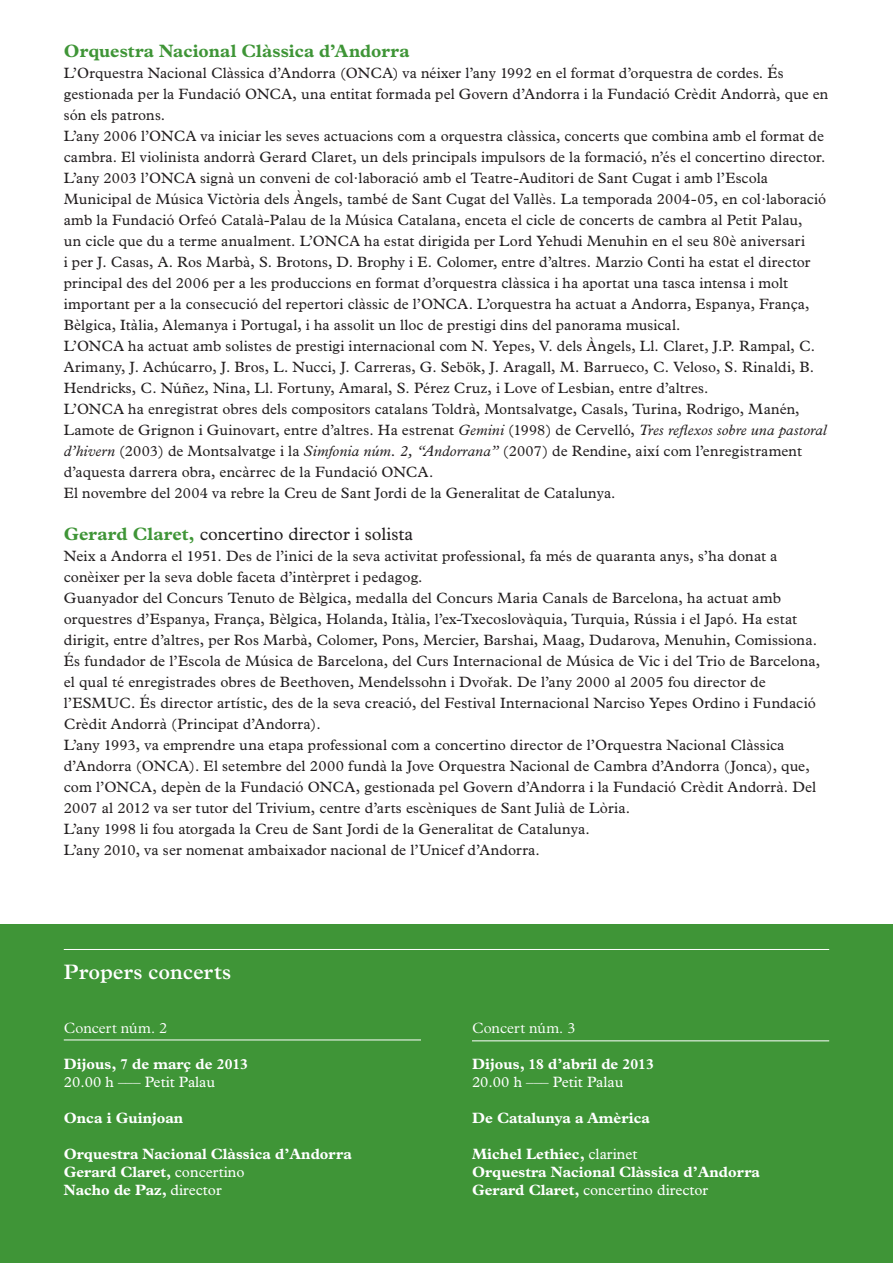
<style>
.page{position:relative;width:893px;height:1263px;background:#fff}
.page>*{position:absolute;margin:0;border:0;box-sizing:border-box;transform-origin:0 0}
.t1{font:600 21px "Plantin";letter-spacing:.005em;color:#fff}
.Texto_bios{font:18px "Plantin";color:#231f20}
.Texto_bios-2{font:700 18px "Plantin";letter-spacing:.005em;color:#3f9537}
.Texto_bios-3{font:15px/21px "Plantin";letter-spacing:.01em;color:#231f20}
.t2{font:700 15px "Plantin";color:#fff}
.t3{font:15px "Plantin";color:#fff}
.t4{font:300 15px "Plantin";letter-spacing:.005em;color:#fff}
.s1{font-style:italic}
.s2{font-weight:700;color:#3f9537}
.s3{font-family:"Times"}
.s4{font-weight:400}
.s5{font-weight:700}
</style>
<div class="page">
<div style="left:0;top:925px;width:893px;height:338px;background:#3f9537"></div>
<hr style="left:64px;top:1039px;width:357px;height:1px;background:#fff">
<hr style="left:472px;top:1040px;width:357px;height:1px;background:#fff">
<hr style="left:64px;top:949px;width:765px;height:1px;background:#fff">
<p class="Texto_bios-2" style="left:64px;top:40px;width:347px">Orquestra Nacional Clàssica d’Andorra</p>
<p class="Texto_bios-3" style="left:64px;top:62px;width:766px">L’Orquestra Nacional Clàssica d’Andorra (ONCA) va néixer l’any 1992 en el format d’orquestra de cordes. És gestionada per la Fundació ONCA, una entitat formada pel Govern d’Andorra i la Fundació Crèdit Andorrà, que en són els patrons.</p>
<p class="Texto_bios-3" style="left:64px;top:125px;width:763px">L’any 2006 l’ONCA va iniciar les seves actuacions com a orquestra clàssica, concerts que combina amb el format de cambra. El violinista andorrà Gerard Claret, un dels principals impulsors de la formació, n’és el concertino director.</p>
<p class="Texto_bios-3" style="left:64px;top:167px;width:764px">L’any 2003 l’ONCA signà un conveni de col·laboració amb el Teatre-Auditori de Sant Cugat i amb l’Escola Municipal de Música Victòria dels Àngels, també de Sant Cugat del Vallès. La temporada 2004-05, en col·laboració amb la Fundació Orfeó Català-Palau de la Música Catalana, enceta el cicle de concerts de cambra al Petit Palau,<br>un cicle que du a terme anualment. L’ONCA ha estat dirigida per Lord Yehudi Menuhin en el seu 80è aniversari<br>i per J. Casas, A. Ros Marbà, S. Brotons, D. Brophy i E. Colomer, entre d’altres. Marzio Conti ha estat el director principal des del 2006 per a les produccions en format d’orquestra clàssica i ha aportat una tasca intensa i molt important per a la consecució del repertori clàssic de l’ONCA. L’orquestra ha actuat a Andorra, Espanya, França, Bèlgica, Itàlia, Alemanya i Portugal, i ha assolit un lloc de prestigi dins del panorama musical.</p>
<p class="Texto_bios-3" style="left:64px;top:335px;width:753px;text-align:justify">L’ONCA ha actuat amb solistes de prestigi internacional com N. Yepes, V. dels Àngels, Ll. Claret, J.P. Rampal, C.<br>Arimany, J. Achúcarro, J. Bros, L. Nucci, J. Carreras, G. Sebök, J. Aragall, M. Barrueco, C. Veloso, S. Rinaldi, B.<br>Hendricks, C. Núñez, Nina, Ll. Fortuny, Amaral, S. Pérez Cruz, i Love of Lesbian, entre d’altres.</p>
<p class="Texto_bios-3" style="left:64px;top:398px;width:764px">L’ONCA ha enregistrat obres dels compositors catalans Toldrà, Montsalvatge, Casals, Turina, Rodrigo, Manén, Lamote de Grignon i Guinovart, entre d’altres. Ha estrenat <span class="s1">Gemini</span> (1998) de Cervelló, <span class="s1">Tres reflexos sobre una pastoral d’hivern</span> (2003) de Montsalvatge i la <span class="s1">Simfonia núm. 2, “Andorrana”</span> (2007) de Rendine, així com l’enregistrament d’aquesta darrera obra, encàrrec de la Fundació ONCA.</p>
<p class="Texto_bios-3" style="left:64px;top:482px;width:553px">El novembre del 2004 va rebre la Creu de Sant Jordi de la Generalitat de Catalunya.</p>
<p class="Texto_bios" style="left:64px;top:523px;width:351px"><span class="s2">Gerard Claret,</span> concertino director i solista</p>
<p class="Texto_bios-3" style="left:64px;top:545px;width:715px">Neix a Andorra el 1951. Des de l’inici de la seva activitat professional, fa més de quaranta anys, s’ha donat a conèixer per la seva doble faceta d’intèrpret i pedagog.</p>
<p class="Texto_bios-3" style="left:64px;top:587px;width:758px">Guanyador del Concurs Tenuto de Bèlgica, medalla del Concurs Maria Canals de Barcelona, ha actuat amb orquestres d’Espanya, França, Bèlgica, Holanda, Itàlia, l’ex-Txecoslovàquia, Turquia, Rússia i el Japó. Ha estat dirigit, entre d’altres, per Ros Marbà, Colomer, Pons, Mercier, Barshai, Maag, Dudarova, Menuhin, Comissiona.<br>És fundador de l’Escola de Música de Barcelona, del Curs Internacional de Música de Vic i del Trio de Barcelona, el qual té enregistrades obres de Beethoven, Mendelssohn i Dvo<span class="s3">ř</span>ak. De l’any 2000 al 2005 fou director de l’ESMUC. És director artístic, des de la seva creació, del Festival Internacional Narciso Yepes Ordino i Fundació Crèdit Andorrà (Principat d’Andorra).</p>
<p class="Texto_bios-3" style="left:64px;top:734px;width:754px">L’any 1993, va emprendre una etapa professional com a concertino director de l’Orquestra Nacional Clàssica d’Andorra (ONCA). El setembre del 2000 fundà la Jove Orquestra Nacional de Cambra d’Andorra (Jonca), que, com l’ONCA, depèn de la Fundació ONCA, gestionada pel Govern d’Andorra i la Fundació Crèdit Andorrà. Del 2007 al 2012 va ser tutor del Trivium, centre d’arts escèniques de Sant Julià de Lòria.</p>
<p class="Texto_bios-3" style="left:64px;top:818px;width:528px">L’any 1998 li fou atorgada la Creu de Sant Jordi de la Generalitat de Catalunya.</p>
<p class="Texto_bios-3" style="left:64px;top:839px;width:478px">L’any 2010, va ser nomenat ambaixador nacional de l’Unicef d’Andorra.</p>
<p class="t1" style="left:64px;top:960px;width:169px">Propers concerts</p>
<p class="t4" style="left:64px;top:1019px;width:105px">Concert núm. 2</p>
<p class="t2" style="left:64px;top:1055px;width:186px">Dijous, 7 de març de 2013</p>
<p class="t3" style="left:64px;top:1073px;width:153px">20.00 h ––– Petit Palau</p>
<p class="t2" style="left:64px;top:1109px;width:121px">Onca i Guinjoan</p>
<p class="t2" style="left:64px;top:1145px;width:289px">Orquestra Nacional Clàssica d’Andorra</p>
<p class="t2" style="left:64px;top:1163px;width:182px">Gerard Claret, <span class="s4">concertino</span></p>
<p class="t2" style="left:64px;top:1181px;width:159px">Nacho de Paz, <span class="s4">director</span></p>
<p class="t4" style="left:472px;top:1019px;width:105px">Concert núm. 3</p>
<p class="t2" style="left:472px;top:1055px;width:183px">Dijous, 18 d’abril de 2013</p>
<p class="t3" style="left:472px;top:1073px;width:153px">20.00 h ––– Petit Palau</p>
<p class="t2" style="left:472px;top:1109px;width:180px">De Catalunya a Amèrica</p>
<p class="t2" style="left:472px;top:1145px;width:167px">Michel Lethiec, <span class="s4">clarinet</span></p>
<p class="t2" style="left:472px;top:1163px;width:289px">Orquestra Nacional Clàssica d’Andorra</p>
<p class="t3" style="left:472px;top:1181px;width:238px"><span class="s5">Gerard Claret,</span> concertino director</p>
</div>
